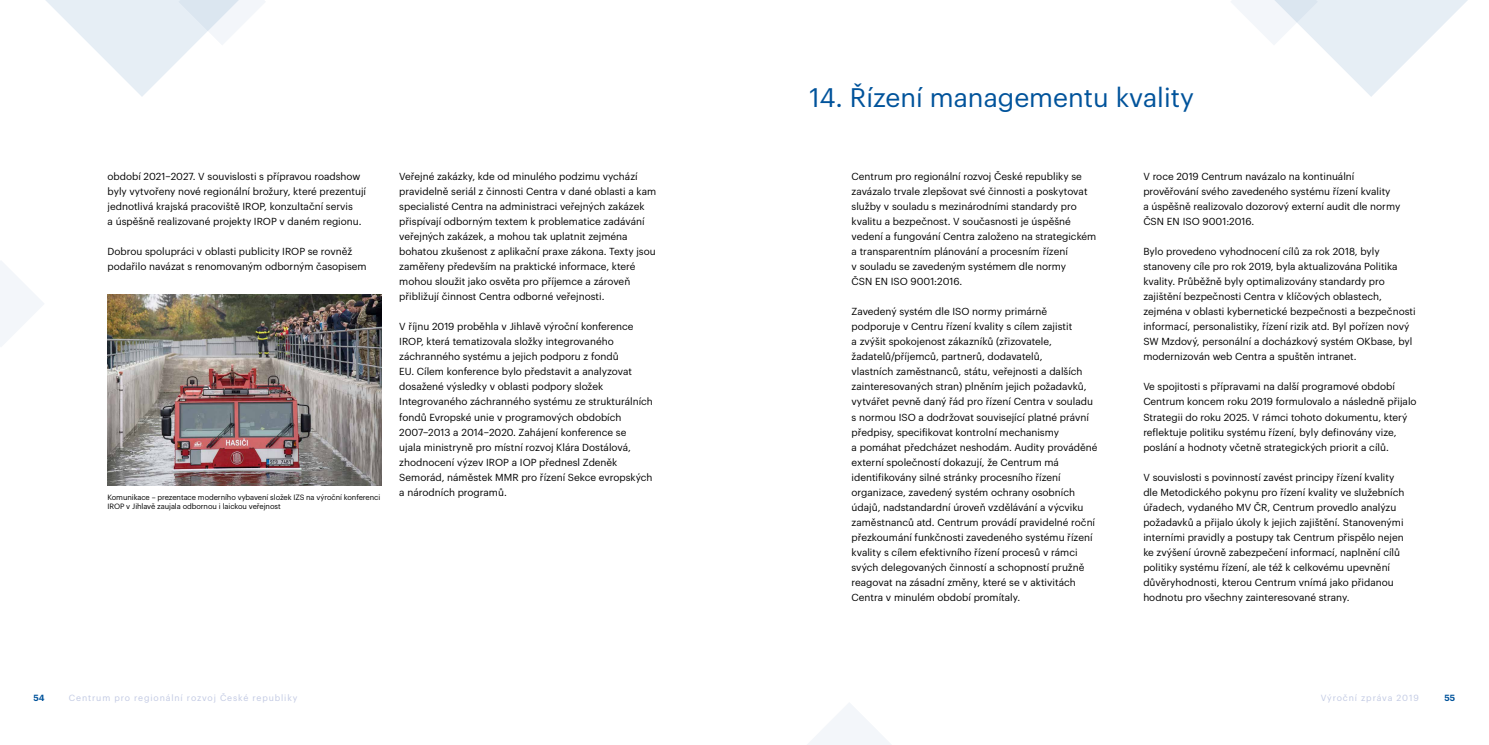
<style>
.page{position:relative;width:1489px;height:745px;background:#fff}
.page>*{position:absolute;margin:0;border:0;box-sizing:border-box;transform-origin:0 0}
.t1{font:26.25px "Graphik";color:#00539b}
.t2{font:10px/15px "Graphik";color:#000}
.t3{font:8.75px "Graphik";letter-spacing:.1em;color:#c1c9e3}
.t4{font:600 8.75px "Graphik";color:#00539b}
.t5{font:7.5px/9px "Graphik";letter-spacing:-.01em;color:#000}
</style>
<div class="page">
<img style="left:107px;top:294px;width:275px;height:191px">
<svg style="left:46px;top:0;width:219px;height:97px"></svg>
<svg style="left:0;top:261px;width:44px;height:86px"></svg>
<svg style="left:1231px;top:0;width:237px;height:97px"></svg>
<svg style="left:808px;top:703px;width:82px;height:41px"></svg>
<p class="t2" style="left:107px;top:168px;width:260px">období 2021–2027. V souvislosti s přípravou roadshow byly vytvořeny nové regionální brožury, které prezentují jednotlivá krajská pracoviště IROP, konzultační servis<br>a úspěšně realizované projekty IROP v daném regionu.</p>
<p class="t2" style="left:107px;top:243px;width:260px">Dobrou spolupráci v oblasti publicity IROP se rovněž podařilo navázat s renomovaným odborným časopisem</p>
<p class="t5" style="left:107px;top:492px;width:274px">Komunikace – prezentace moderního vybavení složek IZS na výroční konferenci<br>IROP v Jihlavě zaujala odbornou i laickou veřejnost</p>
<p class="t2" style="left:399px;top:168px;width:258px">Veřejné zakázky, kde od minulého podzimu vychází pravidelně seriál z činnosti Centra v dané oblasti a kam specialisté Centra na administraci veřejných zakázek přispívají odborným textem k problematice zadávání veřejných zakázek, a mohou tak uplatnit zejména bohatou zkušenost z aplikační praxe zákona. Texty jsou zaměřeny především na praktické informace, které mohou sloužit jako osvěta pro příjemce a zároveň přibližují činnost Centra odborné veřejnosti.</p>
<p class="t2" style="left:399px;top:318px;width:255px">V říjnu 2019 proběhla v Jihlavě výroční konference IROP, která tematizovala složky integrovaného záchranného systému a jejich podporu z fondů<br>EU. Cílem konference bylo představit a analyzovat dosažené výsledky v oblasti podpory složek Integrovaného záchranného systému ze strukturálních fondů Evropské unie v programových obdobích 2007–2013 a 2014–2020. Zahájení konference se<br>ujala ministryně pro místní rozvoj Klára Dostálová, zhodnocení výzev IROP a IOP přednesl Zdeněk Semorád, náměstek MMR pro řízení Sekce evropských a národních programů.</p>
<h1 class="t1" style="left:809px;top:78px;width:386px">14. Řízení managementu kvality</h1>
<p class="t2" style="left:851px;top:168px;width:246px">Centrum pro regionální rozvoj České republiky se zavázalo trvale zlepšovat své činnosti a poskytovat služby v souladu s mezinárodními standardy pro kvalitu a bezpečnost. V současnosti je úspěšné vedení a fungování Centra založeno na strategickém a transparentním plánování a procesním řízení<br>v souladu se zavedeným systémem dle normy<br>ČSN EN ISO 9001:2016.</p>
<p class="t2" style="left:851px;top:303px;width:247px">Zavedený systém dle ISO normy primárně podporuje v Centru řízení kvality s cílem zajistit<br>a zvýšit spokojenost zákazníků (zřizovatele, žadatelů/příjemců, partnerů, dodavatelů,<br>vlastních zaměstnanců, státu, veřejnosti a dalších zainteresovaných stran) plněním jejich požadavků, vytvářet pevně daný řád pro řízení Centra v souladu s normou ISO a dodržovat související platné právní předpisy, specifikovat kontrolní mechanismy<br>a pomáhat předcházet neshodám. Audity prováděné externí společností dokazují, že Centrum má identifikovány silné stránky procesního řízení organizace, zavedený systém ochrany osobních údajů, nadstandardní úroveň vzdělávání a výcviku zaměstnanců atd. Centrum provádí pravidelné roční přezkoumání funkčnosti zavedeného systému řízení kvality s cílem efektivního řízení procesů v rámci svých delegovaných činností a schopností pružně reagovat na zásadní změny, které se v aktivitách Centra v minulém období promítaly.</p>
<p class="t2" style="left:1143px;top:168px;width:258px">V roce 2019 Centrum navázalo na kontinuální prověřování svého zavedeného systému řízení kvality<br>a úspěšně realizovalo dozorový externí audit dle normy ČSN EN ISO 9001:2016.</p>
<p class="t2" style="left:1143px;top:243px;width:274px">Bylo provedeno vyhodnocení cílů za rok 2018, byly stanoveny cíle pro rok 2019, byla aktualizována Politika kvality. Průběžně byly optimalizovány standardy pro zajištění bezpečnosti Centra v klíčových oblastech, zejména v oblasti kybernetické bezpečnosti a bezpečnosti informací, personalistiky, řízení rizik atd. Byl pořízen nový SW Mzdový, personální a docházkový systém OKbase, byl modernizován web Centra a spuštěn intranet.</p>
<p class="t2" style="left:1143px;top:378px;width:275px">Ve spojitosti s přípravami na další programové období Centrum koncem roku 2019 formulovalo a následně přijalo Strategii do roku 2025. V rámci tohoto dokumentu, který reflektuje politiku systému řízení, byly definovány vize, poslání a hodnoty včetně strategických priorit a cílů.</p>
<p class="t2" style="left:1143px;top:468px;width:262px">V souvislosti s povinností zavést principy řízení kvality dle Metodického pokynu pro řízení kvality ve služebních úřadech, vydaného MV ČR, Centrum provedlo analýzu požadavků a přijalo úkoly k jejich zajištění. Stanovenými interními pravidly a postupy tak Centrum přispělo nejen ke zvýšení úrovně zabezpečení informací, naplnění cílů politiky systému řízení, ale též k celkovému upevnění důvěryhodnosti, kterou Centrum vnímá jako přidanou hodnotu pro všechny zainteresované strany.</p>
<p class="t4" style="left:33px;top:690px;width:13px">54</p>
<p class="t3" style="left:69px;top:691px;width:230px">Centrum pro regionální rozvoj České republiky</p>
<p class="t3" style="left:1320px;top:691px;width:99px">Výroční zpráva 2019</p>
<p class="t4" style="left:1444px;top:690px;width:12px">55</p>
</div>
